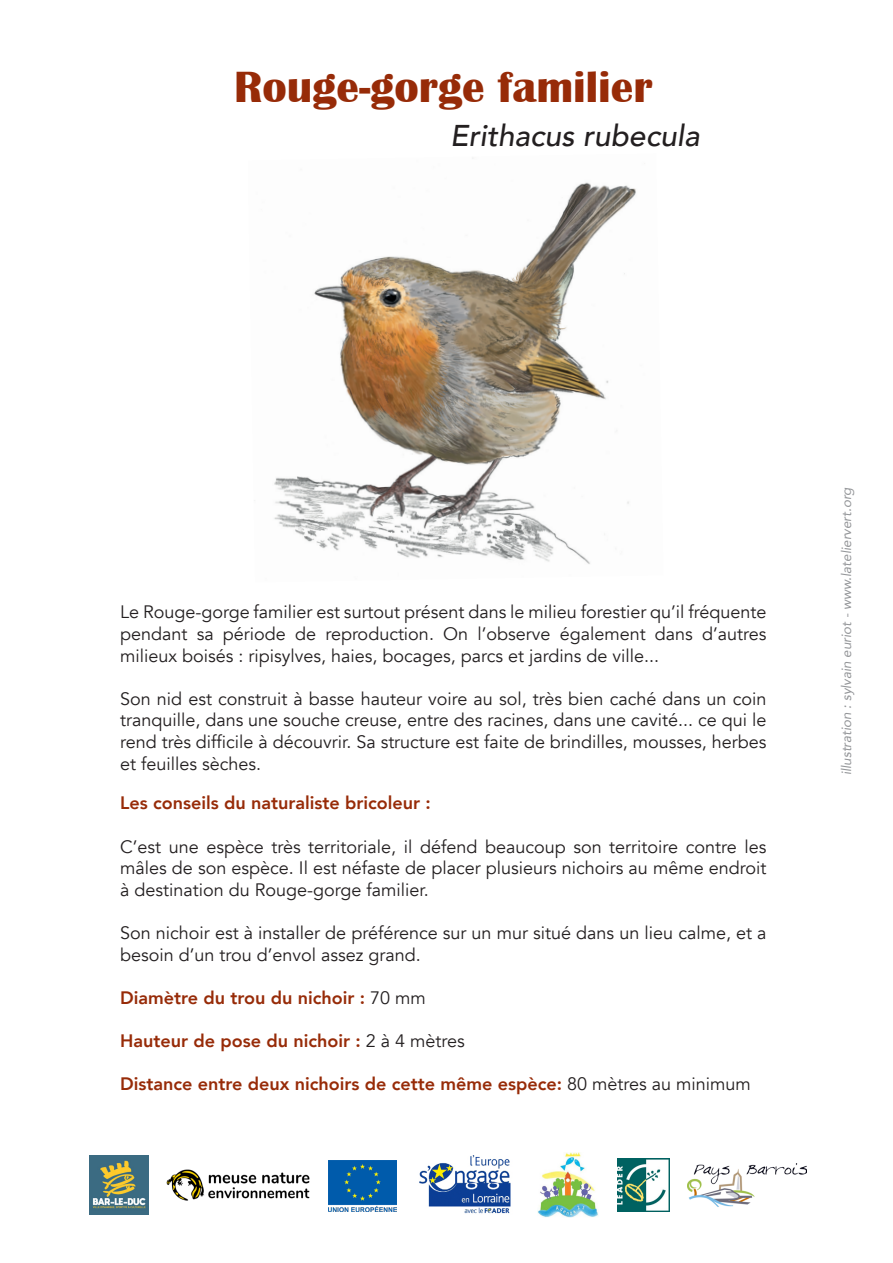
<style>
.page{position:relative;width:893px;height:1263px;background:#fff}
.page>*{position:absolute;margin:0;border:0;box-sizing:border-box;transform-origin:0 0}
.t1{font:700 45px "Britannic";color:#972b08}
.t2{font:italic 500 30px "Avenir";color:#231f20}
.t3{font:18px/21.6px "Avenir";color:#231f20;text-align:justify}
.t4{font:800 18px "Avenir";color:#972b08}
.t5{font:italic 13.5px "Avenir";color:#939598}
.s1{font-weight:400;color:#231f20}
</style>
<div class="page">
<img style="left:274px;top:158px;width:362px;height:406px">
<img style="left:538px;top:1152px;width:60px;height:65px">
<img style="left:90px;top:1156px;width:58px;height:58px">
<img style="left:419px;top:1155px;width:92px;height:59px">
<img style="left:687px;top:1163px;width:119px;height:44px">
<img style="left:617px;top:1159px;width:52px;height:52px">
<img style="left:166px;top:1169px;width:144px;height:32px">
<img style="left:328px;top:1160px;width:68px;height:51px">
<h1 class="t1" style="left:234px;top:62px;width:420px">Rouge-gorge familier</h1>
<h2 class="t2" style="left:450px;top:118px;width:251px">Erithacus rubecula</h2>
<p class="t3" style="left:120px;top:602px;width:648px">Le Rouge-gorge familier est surtout présent dans le milieu forestier qu’il fréquente pendant sa période de reproduction. On l’observe également dans d’autres milieux boisés : ripisylves, haies, bocages, parcs et jardins de ville...</p>
<p class="t3" style="left:120px;top:688px;width:648px">Son nid est construit à basse hauteur voire au sol, très bien caché dans un coin tranquille, dans une souche creuse, entre des racines, dans une cavité... ce qui le rend très difficile à découvrir. Sa structure est faite de brindilles, mousses, herbes et feuilles sèches.</p>
<p class="t4" style="left:120px;top:789px;width:312px">Les conseils du naturaliste bricoleur :</p>
<p class="t3" style="left:120px;top:836px;width:648px">C’est une espèce très territoriale, il défend beaucoup son territoire contre les mâles de son espèce. Il est néfaste de placer plusieurs nichoirs au même endroit à destination du Rouge-gorge familier.</p>
<p class="t3" style="left:120px;top:922px;width:648px">Son nichoir est à installer de préférence sur un mur situé dans un lieu calme, et a besoin d’un trou d’envol assez grand.</p>
<p class="t4" style="left:120px;top:983px;width:307px">Diamètre du trou du nichoir : <span class="s1">70 mm</span></p>
<p class="t4" style="left:120px;top:1027px;width:346px">Hauteur de pose du nichoir : <span class="s1">2 à 4 mètres</span></p>
<p class="t4" style="left:120px;top:1070px;width:632px">Distance entre deux nichoirs de cette même espèce: <span class="s1">80 mètres au minimum</span></p>
<p class="t5" style="left:838px;top:775px;width:289px;rotate:-90deg">illustration : sylvain euriot - www.lateliervert.org</p>
</div>
